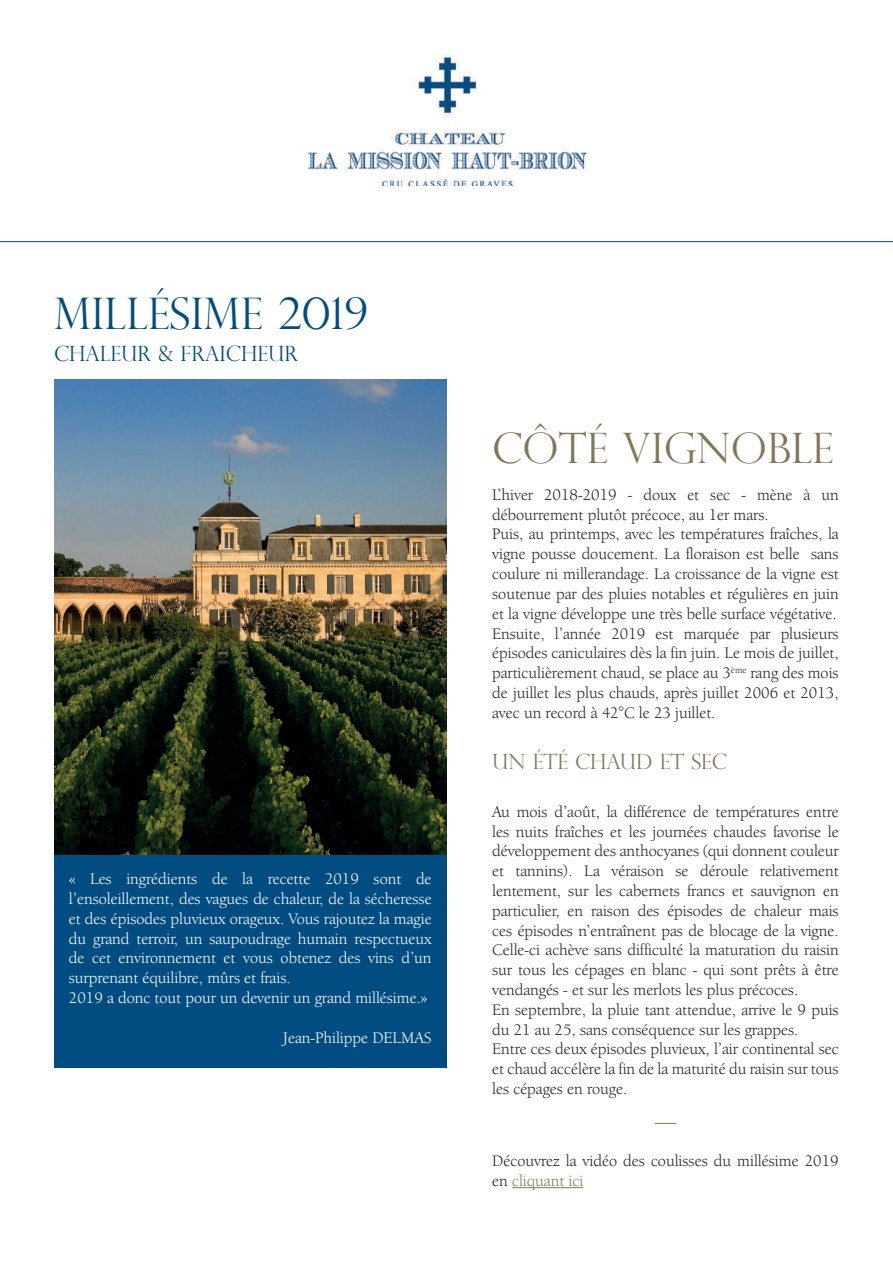
<style>
.page{position:relative;width:893px;height:1263px;background:#fff}
.page>*{position:absolute;margin:0;border:0;box-sizing:border-box;transform-origin:0 0}
.t1{font:300 43.5px "Perpetua Titling";color:#014d81}
.t2{font:300 42px "Perpetua Titling";color:#817658}
.t3{font:300 21px "Perpetua Titling";color:#014d81}
.t4{font:300 21px "Perpetua Titling";color:#817658}
.t5{font:16.5px/19.8px "Berkeley Oldstyle IT Cby BT";color:#231f20}
.t6{font:16.5px/19.8px "Berkeley Oldstyle IT Cby BT";color:#fff}
.s1{color:#817658}
</style>
<div class="page">
<img style="left:54px;top:379px;width:392px;height:476px">
<div style="left:54px;top:855px;width:392px;height:212px;background:#014d81"></div>
<svg style="left:655px;top:1123px;width:21px;height:1px"></svg>
<hr style="left:512px;top:1187px;width:71px;height:1px;background:#817658">
<img style="left:306px;top:54px;width:283px;height:132px">
<hr style="left:0;top:241px;width:893px;height:1px;background:#014d81">
<h1 class="t1" style="left:54px;top:288px;width:316px">MILLÉSIME 2019</h1>
<p class="t3" style="left:54px;top:341px;width:246px">CHALEUR &amp; FRAICHEUR</p>
<p class="t6" style="left:69px;top:870px;width:364px">« Les ingrédients de la recette 2019 sont de l’ensoleillement, des vagues de chaleur, de la sécheresse et des épisodes pluvieux orageux. Vous rajoutez la magie du grand terroir, un saupoudrage humain respectueux de cet environnement et vous obtenez des vins d’un surprenant équilibre, mûrs et frais.<br>2019 a donc tout pour un devenir un grand millésime.»</p>
<p class="t6" style="left:283px;top:1029px;width:150px">Jean-Philippe DELMAS</p>
<h2 class="t2" style="left:492px;top:423px;width:343px">CÔTÉ VIGNOBLE</h2>
<p class="t5" style="left:492px;top:486px;width:348px">L’hiver 2018-2019 - doux et sec - mène à un débourrement plutôt précoce, au 1er mars.<br>Puis, au printemps, avec les températures fraîches, la vigne pousse doucement. La floraison est belle sans coulure ni millerandage. La croissance de la vigne est soutenue par des pluies notables et régulières en juin et la vigne développe une très belle surface végétative.<br>Ensuite, l’année 2019 est marquée par plusieurs épisodes caniculaires dès la fin juin. Le mois de juillet, particulièrement chaud, se place au 3<sup>ème</sup> rang des mois de juillet les plus chauds, après juillet 2006 et 2013, avec un record à 42°C le 23 juillet.</p>
<p class="t4" style="left:492px;top:749px;width:236px">UN ÉTÉ CHAUD ET SEC</p>
<p class="t5" style="left:492px;top:803px;width:348px">Au mois d’août, la différence de températures entre les nuits fraîches et les journées chaudes favorise le développement des anthocyanes (qui donnent couleur et tannins). La véraison se déroule relativement lentement, sur les cabernets francs et sauvignon en particulier, en raison des épisodes de chaleur mais ces épisodes n’entraînent pas de blocage de la vigne.<br>Celle-ci achève sans difficulté la maturation du raisin sur tous les cépages en blanc - qui sont prêts à être vendangés - et sur les merlots les plus précoces.<br>En septembre, la pluie tant attendue, arrive le 9 puis du 21 au 25, sans conséquence sur les grappes.<br>Entre ces deux épisodes pluvieux, l’air continental sec et chaud accélère la fin de la maturité du raisin sur tous les cépages en rouge.</p>
<p class="t5" style="left:492px;top:1152px;width:348px">Découvrez la vidéo des coulisses du millésime 2019 en <span class="s1">cliquant ici</span></p>
</div>
